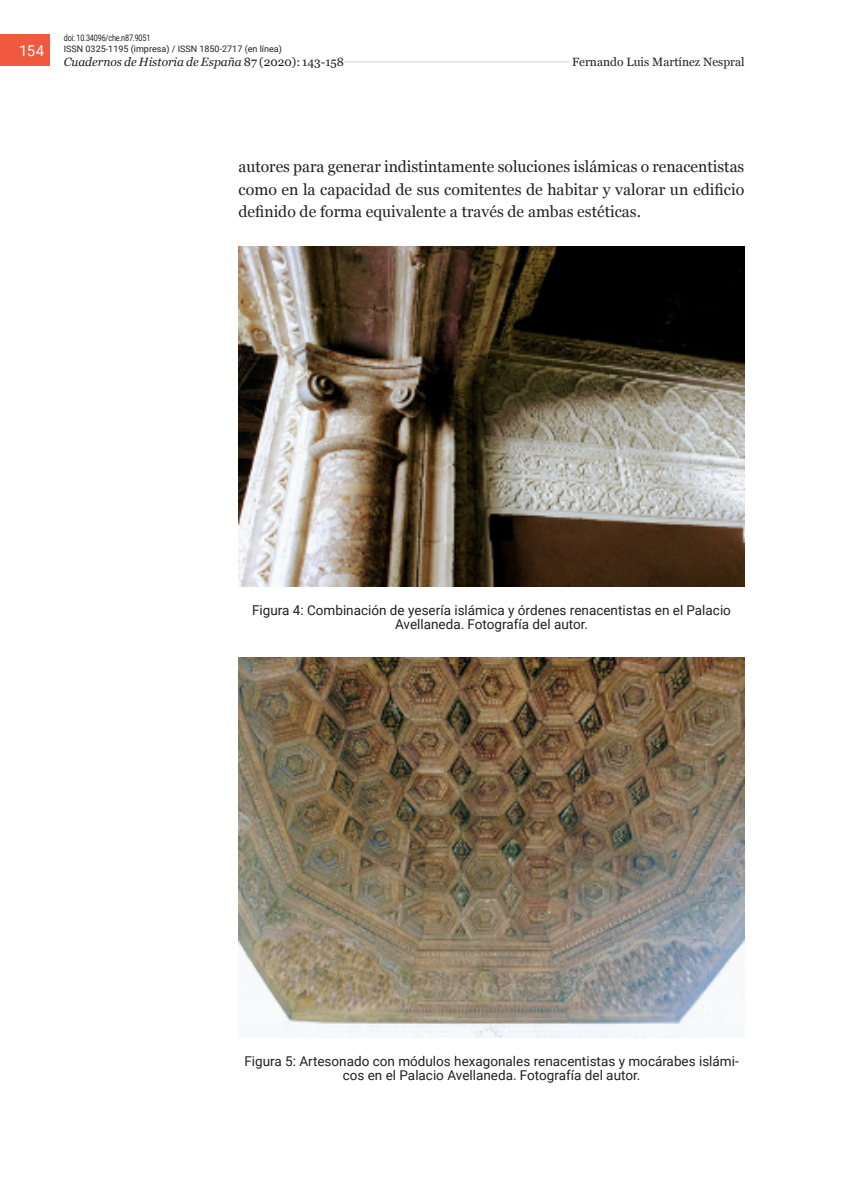
<style>
.page{position:relative;width:851px;height:1191px;background:#fff}
.page>*{position:absolute;margin:0;border:0;box-sizing:border-box;transform-origin:0 0}
.art-texto-principal{font:15.75px/22.5px "Georgia";color:#231f20;text-align:justify}
.t1{font:15px "Roboto";color:#fff}
.epigrafe{font:13.5px/13.5px "Roboto";color:#231f20;text-align:center}
.t2{font:italic 12px "Georgia";color:#231f20}
.t3{font:12px "Georgia";color:#231f20}
.t4{font:9px/10.8px "Roboto";color:#231f20;scale:.8 1}
.s1{font-style:normal}
</style>
<div class="page">
<div style="left:0;top:35px;width:50px;height:31px;background:#f0593e"></div>
<hr style="left:127px;top:61px;width:617px;height:1px;background:#d1d2d4">
<div style="left:64px;top:56px;width:280px;height:15px;background:#fff"></div>
<div style="left:569px;top:56px;width:175px;height:15px;background:#fff"></div>
<img style="left:238px;top:246px;width:506px;height:340px">
<img style="left:238px;top:657px;width:506px;height:380px">
<p class="t1" style="left:19px;top:40px;width:26px">154</p>
<p class="t4" style="left:64px;top:32px;width:274px">doi: 10.34096/che.n87.9051<br>ISSN 0325-1195 (impresa) / ISSN 1850-2717 (en línea)</p>
<p class="t2" style="left:64px;top:53px;width:282px">Cuadernos de Historia de España <span class="s1">87 (2020): 143-158</span></p>
<p class="t3" style="left:572px;top:53px;width:174px">Fernando Luis Martínez Nespral</p>
<p class="art-texto-principal" style="left:238px;top:155px;width:507px">autores para generar indistintamente soluciones islámicas o renacentistas como en la capacidad de sus comitentes de habitar y valorar un edificio definido de forma equivalente a través de ambas estéticas.</p>
<p class="epigrafe" style="left:252px;top:603px;width:480px">Figura 4: Combinación de yesería islámica y órdenes renacentistas en el Palacio<br>Avellaneda. Fotografía del autor.</p>
<p class="epigrafe" style="left:244px;top:1054px;width:496px">Figura 5: Artesonado con módulos hexagonales renacentistas y mocárabes islámi&shy;cos en el Palacio Avellaneda. Fotografía del autor.</p>
</div>
